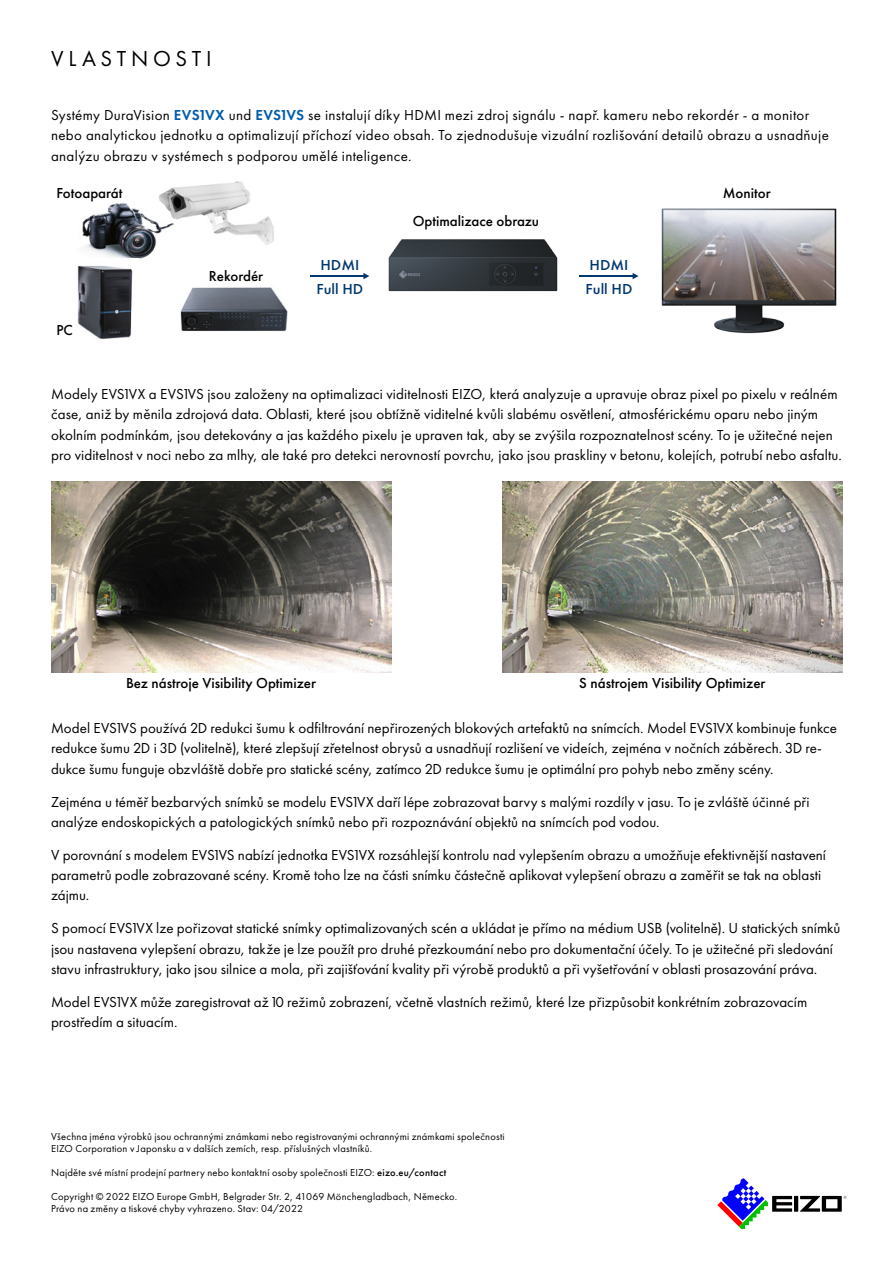
<style>
.page{position:relative;width:893px;height:1263px;background:#fff}
.page>*{position:absolute;margin:0;border:0;box-sizing:border-box;transform-origin:0 0}
.Rubrik{font:22.5px "Futura PT";letter-spacing:.21em;color:#000}
.Copy_I_10_15_Light_B{font:15px/20.2px "Futura PT";letter-spacing:.005em;color:#000}
.t1{font:500 15px "Futura PT";color:#000}
.t2{font:500 15px/23.9px "Futura PT";color:#00376e;scale:1.07 1}
.t3{font:10.5px/12px "Futura PT";letter-spacing:.02em;color:#000}
.s1{font-weight:600;color:#005daa}
.s2{font-weight:500}
</style>
<div class="page">
<img style="left:82px;top:203px;width:68px;height:56px">
<img style="left:150px;top:182px;width:124px;height:72px">
<img style="left:388px;top:239px;width:170px;height:53px">
<img style="left:661px;top:208px;width:175px;height:126px">
<img style="left:77px;top:265px;width:56px;height:75px">
<img style="left:180px;top:287px;width:108px;height:44px">
<hr style="left:310px;top:276px;width:54px;height:1px;background:#00376e">
<svg style="left:363px;top:273px;width:6px;height:6px"></svg>
<hr style="left:579px;top:276px;width:55px;height:1px;background:#00376e">
<svg style="left:633px;top:273px;width:5px;height:6px"></svg>
<img style="left:502px;top:481px;width:340px;height:191px">
<img style="left:51px;top:481px;width:340px;height:191px">
<svg style="left:717px;top:1178px;width:129px;height:51px"></svg>
<p class="Rubrik" style="left:51px;top:45px;width:162px">VLASTNOSTI</p>
<p class="Copy_I_10_15_Light_B" style="left:51px;top:105px;width:779px">Systémy DuraVision <span class="s1">EVS1VX</span> und <span class="s1">EVS1VS</span> se instalují díky HDMI mezi zdroj signálu - např. kameru nebo rekordér - a monitor nebo analytickou jednotku a optimalizují příchozí video obsah. To zjednodušuje vizuální rozlišování detailů obrazu a usnadňuje analýzu obrazu v systémech s podporou umělé inteligence.</p>
<p class="t1" style="left:56px;top:184px;width:68px">Fotoaparát</p>
<p class="t1" style="left:56px;top:320px;width:18px">PC</p>
<p class="t1" style="left:209px;top:267px;width:56px">Rekordér</p>
<p class="t1" style="left:413px;top:212px;width:128px">Optimalizace obrazu</p>
<p class="t2" style="left:316px;top:253px;width:45px">HDMI<br>Full HD</p>
<p class="t2" style="left:586px;top:253px;width:45px">HDMI<br>Full HD</p>
<p class="t1" style="left:723px;top:184px;width:49px">Monitor</p>
<p class="Copy_I_10_15_Light_B" style="left:51px;top:384px;width:792px">Modely EVS1VX a EVS1VS jsou založeny na optimalizaci viditelnosti EIZO, která analyzuje a upravuje obraz pixel po pixelu v reálném čase, aniž by měnila zdrojová data. Oblasti, které jsou obtížně viditelné kvůli slabému osvětlení, atmosférickému oparu nebo jiným okolním podmínkám, jsou detekovány a jas každého pixelu je upraven tak, aby se zvýšila rozpoznatelnost scény. To je užitečné nejen pro viditelnost v noci nebo za mlhy, ale také pro detekci nerovností povrchu, jako jsou praskliny v betonu, kolejích, potrubí nebo asfaltu.</p>
<p class="t1" style="left:126px;top:673px;width:191px">Bez nástroje Visibility Optimizer</p>
<p class="t1" style="left:579px;top:673px;width:188px">S nástrojem Visibility Optimizer</p>
<p class="Copy_I_10_15_Light_B" style="left:51px;top:718px;width:787px">Model EVS1VS používá 2D redukci šumu k odfiltrování nepřirozených blokových artefaktů na snímcích. Model EVS1VX kombinuje funkce redukce šumu 2D i 3D (volitelně), které zlepšují zřetelnost obrysů a usnadňují rozlišení ve videích, zejména v nočních záběrech. 3D re&shy;dukce šumu funguje obzvláště dobře pro statické scény, zatímco 2D redukce šumu je optimální pro pohyb nebo změny scény.</p>
<p class="Copy_I_10_15_Light_B" style="left:51px;top:791px;width:760px">Zejména u téměř bezbarvých snímků se modelu EVS1VX daří lépe zobrazovat barvy s malými rozdíly v jasu. To je zvláště účinné při analýze endoskopických a patologických snímků nebo při rozpoznávání objektů na snímcích pod vodou.</p>
<p class="Copy_I_10_15_Light_B" style="left:51px;top:845px;width:776px">V porovnání s modelem EVS1VS nabízí jednotka EVS1VX rozsáhlejší kontrolu nad vylepšením obrazu a umožňuje efektivnější nastavení parametrů podle zobrazované scény. Kromě toho lze na části snímku částečně aplikovat vylepšení obrazu a zaměřit se tak na oblasti zájmu.</p>
<p class="Copy_I_10_15_Light_B" style="left:51px;top:918px;width:791px">S pomocí EVS1VX lze pořizovat statické snímky optimalizovaných scén a ukládat je přímo na médium USB (volitelně). U statických snímků jsou nastavena vylepšení obrazu, takže je lze použít pro druhé přezkoumání nebo pro dokumentační účely. To je užitečné při sledování stavu infrastruktury, jako jsou silnice a mola, při zajišťování kvality při výrobě produktů a při vyšetřování v oblasti prosazování práva.</p>
<p class="Copy_I_10_15_Light_B" style="left:51px;top:992px;width:758px">Model EVS1VX může zaregistrovat až 10 režimů zobrazení, včetně vlastních režimů, které lze přizpůsobit konkrétním zobrazovacím prostředím a situacím.</p>
<p class="t3" style="left:51px;top:1130px;width:455px">Všechna jména výrobků jsou ochrannými známkami nebo registrovanými ochrannými známkami společnosti<br>EIZO Corporation v Japonsku a v dalších zemích, resp. příslušných vlastníků.</p>
<p class="t3" style="left:51px;top:1166px;width:397px">Najděte své místní prodejní partnery nebo kontaktní osoby společnosti EIZO: <span class="s2">eizo.eu/contact</span></p>
<p class="t3" style="left:51px;top:1190px;width:408px">Copyright © 2022 EIZO Europe GmbH, Belgrader Str. 2, 41069 Mönchengladbach, Německo.</p>
<p class="t3" style="left:51px;top:1202px;width:253px">Právo na změny a tiskové chyby vyhrazeno. Stav: 04/2022</p>
</div>
